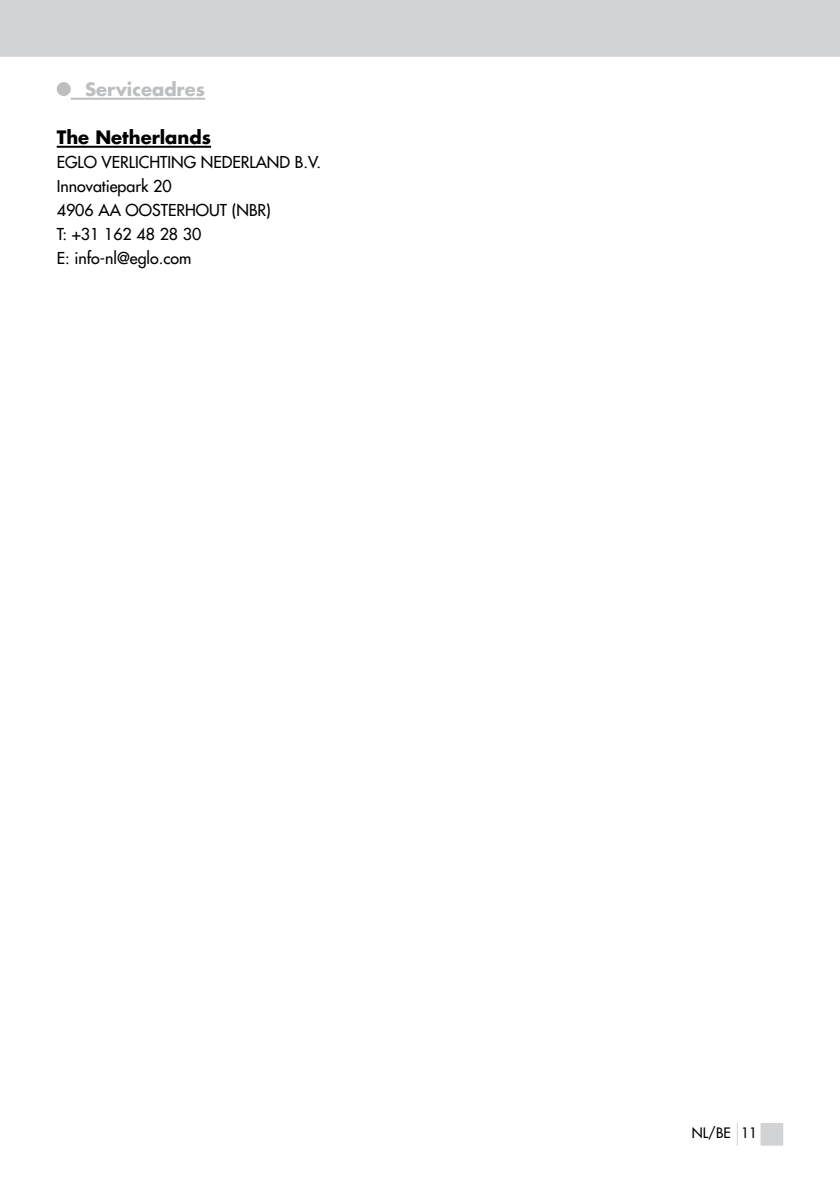
<style>
.page{position:relative;width:840px;height:1191px;background:#fff}
.page>*{position:absolute;margin:0;border:0;box-sizing:border-box;transform-origin:0 0}
.t1{font:700 18px "Futura";color:#000}
.t2{font:700 18px "Futura";color:#bcbec0}
.t3{font:16px/24px "Futura";color:#000}
.t4{font:14px "Futura";color:#000}
</style>
<div class="page">
<div style="left:760px;top:1123px;width:22px;height:22px;background:#d1d3d4"></div>
<div style="left:0;top:0;width:839px;height:57px;background:#d1d3d4"></div>
<hr style="left:71px;top:98px;width:134px;height:2px;background:#bcbec0">
<hr style="left:57px;top:146px;width:154px;height:2px;background:#000">
<div style="left:58px;top:83px;width:12px;height:12px;background:#bcbec0;border-radius:50%"></div>
<div style="left:57px;top:82px;width:14px;height:14px;border:2px solid #bcbec0;border-radius:50%"></div>
<p class="t2" style="left:85px;top:77px;width:121px">Serviceadres</p>
<p class="t1" style="left:57px;top:125px;width:156px">The Netherlands</p>
<p class="t3" style="left:57px;top:150px;width:265px">EGLO VERLICHTING NEDERLAND B.V.<br>Innovatiepark 20<br>4906 AA OOSTERHOUT (NBR)<br>T: +31 162 48 28 30<br>E: info-nl@eglo.com</p>
<p class="t4" style="left:691px;top:1123px;width:67px">NL/BE 11</p>
</div>
